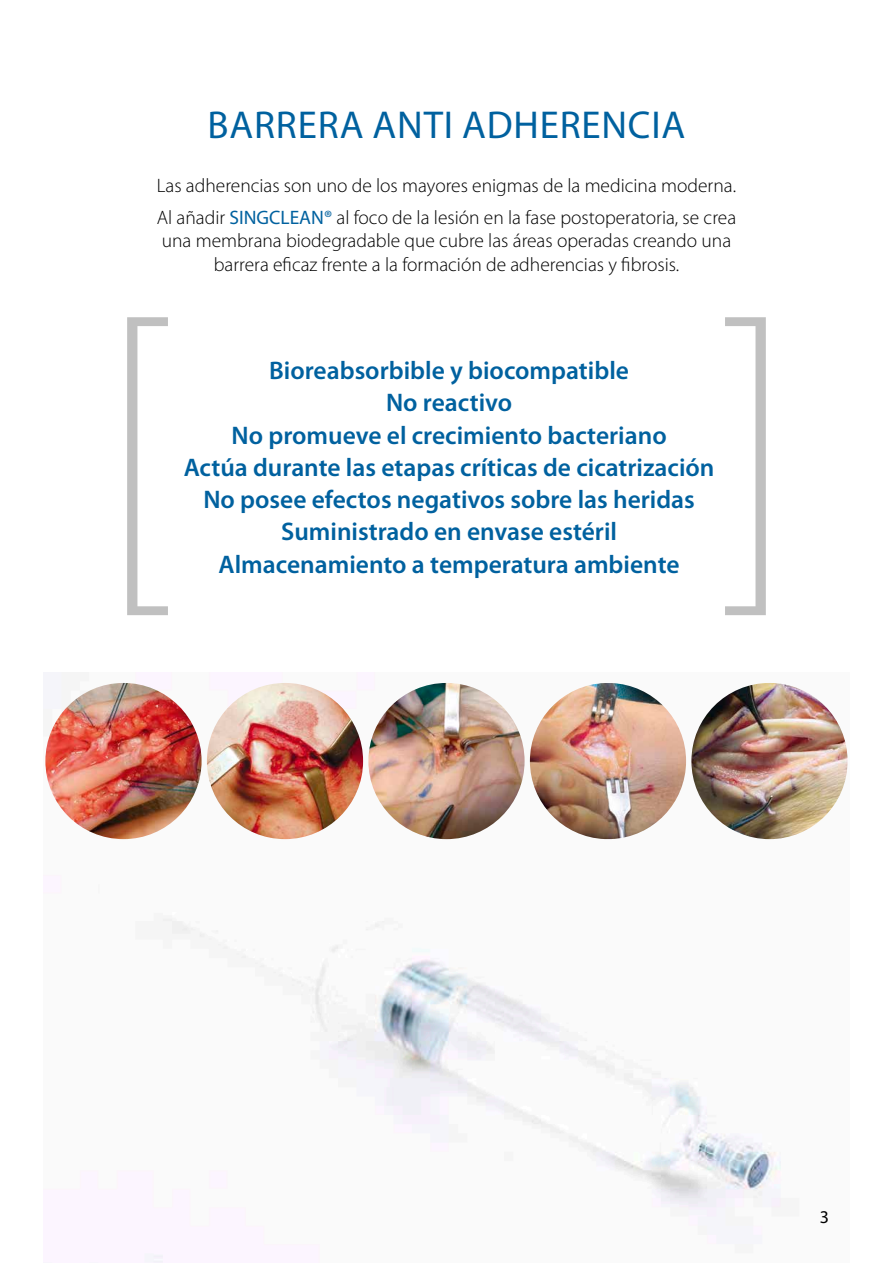
<style>
.page{position:relative;width:893px;height:1263px;background:#fff}
.page>*{position:absolute;margin:0;border:0;box-sizing:border-box;transform-origin:0 0}
.t1{font:39px "Myriad Pro";letter-spacing:.02em;color:#00619f}
.t2{font:600 25.5px/32.2px "Myriad Pro";color:#00619f;text-align:center}
.t3{font:300 19.5px/32px "Myriad Pro";color:#000}
.t4{font:18px "Myriad Pro";color:#000}
.s1{font-weight:400;color:#00619f}
</style>
<div class="page">
<img style="left:49px;top:682px;width:792px;height:581px">
<img style="left:45px;top:683px;width:157px;height:156px;border-radius:78px">
<img style="left:207px;top:683px;width:156px;height:156px;border-radius:78px">
<img style="left:368px;top:683px;width:157px;height:156px;border-radius:78px">
<img style="left:530px;top:683px;width:156px;height:156px;border-radius:76px">
<img style="left:691px;top:683px;width:157px;height:156px;border-radius:78px">
<svg style="left:127px;top:317px;width:41px;height:298px"></svg>
<svg style="left:725px;top:317px;width:41px;height:298px"></svg>
<h1 class="t1" style="left:208px;top:101px;width:479px">BARRERA ANTI ADHERENCIA</h1>
<p class="t3" style="left:157px;top:169px;width:581px">Las adherencias son uno de los mayores enigmas de la medicina moderna.<br>Al añadir <span class="s1">SINGCLEAN®</span> al foco de la lesión en la fase postoperatoria, se crea</p>
<p class="t3" style="left:162px;top:229px;width:571px;line-height:23.4px;text-align:center">una membrana biodegradable que cubre las áreas operadas creando una barrera eficaz frente a la formación de adherencias y fibrosis.</p>
<p class="t2" style="left:184px;top:354px;width:532px">Bioreabsorbible y biocompatible<br>No reactivo<br>No promueve el crecimiento bacteriano<br>Actúa durante las etapas críticas de cicatrización No posee efectos negativos sobre las heridas Suministrado en envase estéril<br>Almacenamiento a temperatura ambiente</p>
<p class="t4" style="left:820px;top:1206px;width:11px">3</p>
</div>
